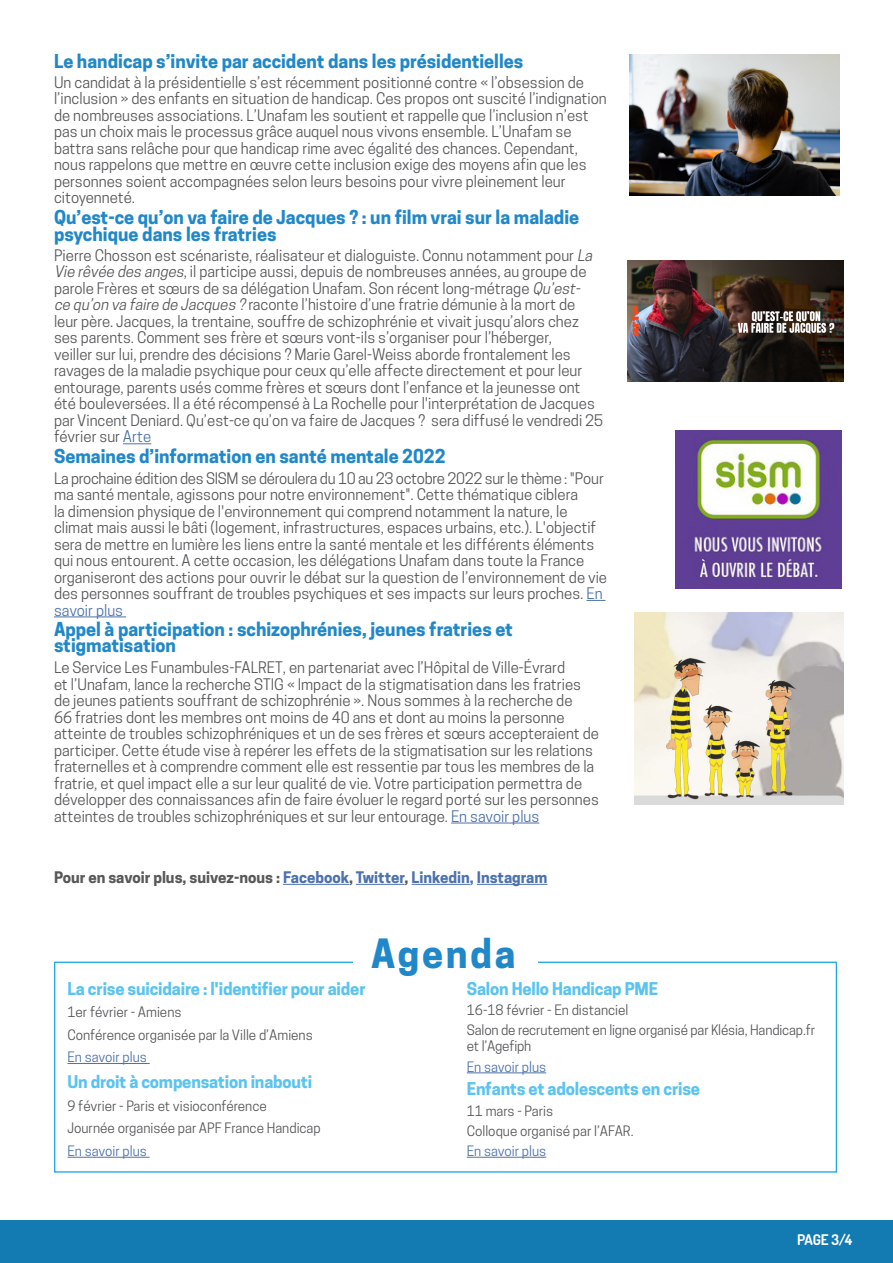
<style>
.page{position:relative;width:893px;height:1263px;background:#fff}
.page>*{position:absolute;margin:0;border:0;box-sizing:border-box;transform-origin:0 0}
.t1{font:700 37.8px "Cooper Hewitt";letter-spacing:.07em;color:#2088c9}
.Titre_bleu{font:700 18px/16.5px "Cooper Hewitt";color:#2088c9}
.Titre_bleu_agenda{font:700 16.5px "Cooper Hewitt";letter-spacing:-.01em;color:#5bc3ef}
.Texte_brèves{font:15px/16.5px "Cooper Hewitt";color:#57585a}
.Texte_brèves-2{font:700 15px "Cooper Hewitt";color:#4d72ac}
.t2{font:700 14.7px "Dosis";color:#fff}
.Corps_de_texte{font:13.5px/16.4px "Cooper Hewitt";color:#57585a}
.Corps_de_texte-2{font:13.5px "Cooper Hewitt";color:#4d72ac}
.s1{font-style:italic}
.s2{color:#4d72ac}
.s3{color:#57585a}
</style>
<div class="page">
<div style="left:0;top:1220px;width:893px;height:43px;background:#147ab2"></div>
<svg style="left:123px;top:444px;width:28px;height:1px"></svg>
<svg style="left:586px;top:600px;width:20px;height:1px"></svg>
<hr style="left:54px;top:617px;width:72px;height:1px;background:#4d72ac">
<hr style="left:451px;top:823px;width:88px;height:1px;background:#4d72ac">
<div style="left:54px;top:961px;width:783px;height:211px;border:1px solid #24aae1"></div>
<div style="left:353px;top:927px;width:185px;height:56px;background:#fff"></div>
<hr style="left:68px;top:1063px;width:82px;height:1px;background:#4d72ac">
<hr style="left:68px;top:1157px;width:82px;height:1px;background:#4d72ac">
<hr style="left:467px;top:1072px;width:79px;height:1px;background:#4d72ac">
<hr style="left:467px;top:1157px;width:79px;height:1px;background:#4d72ac">
<hr style="left:283px;top:884px;width:66px;height:1px;background:#4d72ac">
<hr style="left:356px;top:884px;width:49px;height:1px;background:#4d72ac">
<hr style="left:412px;top:884px;width:58px;height:1px;background:#4d72ac">
<hr style="left:477px;top:884px;width:70px;height:1px;background:#4d72ac">
<img style="left:629px;top:54px;width:210px;height:142px">
<img style="left:675px;top:431px;width:167px;height:158px">
<img style="left:634px;top:612px;width:209px;height:193px">
<img style="left:628px;top:260px;width:216px;height:121px">
<p class="Titre_bleu" style="left:54px;top:53px;width:471px">Le handicap s’invite par accident dans les présidentielles</p>
<p class="Texte_brèves" style="left:54px;top:74px;width:554px">Un candidat à la présidentielle s’est récemment positionné contre « l’obsession de l’inclusion » des enfants en situation de handicap. Ces propos ont suscité l’indignation de nombreuses associations. L’Unafam les soutient et rappelle que l’inclusion n’est pas un choix mais le processus grâce auquel nous vivons ensemble. L’Unafam se battra sans relâche pour que handicap rime avec égalité des chances. Cependant, nous rappelons que mettre en œuvre cette inclusion exige des moyens afin que les personnes soient accompagnées selon leurs besoins pour vivre pleinement leur citoyenneté.</p>
<p class="Titre_bleu" style="left:54px;top:209px;width:527px">Qu’est-ce qu’on va faire de Jacques ? : un film vrai sur la maladie psychique dans les fratries</p>
<p class="Texte_brèves" style="left:54px;top:247px;width:551px">Pierre Chosson est scénariste, réalisateur et dialoguiste. Connu notamment pour <span class="s1">La Vie rêvée des anges</span>, il participe aussi, depuis de nombreuses années, au groupe de parole Frères et sœurs de sa délégation Unafam. Son récent long-métrage <span class="s1">Qu’est&shy;ce qu’on va faire de Jacques ?</span> raconte l’histoire d’une fratrie démunie à la mort de leur père. Jacques, la trentaine, souffre de schizophrénie et vivait jusqu’alors chez ses parents. Comment ses frère et sœurs vont-ils s’organiser pour l’héberger,<br>veiller sur lui, prendre des décisions ? Marie Garel-Weiss aborde frontalement les ravages de la maladie psychique pour ceux qu’elle affecte directement et pour leur entourage, parents usés comme frères et sœurs dont l’enfance et la jeunesse ont été bouleversées. Il a été récompensé à La Rochelle pour l'interprétation de Jacques par Vincent Deniard. Qu’est-ce qu’on va faire de Jacques ? sera diffusé le vendredi 25 février sur <span class="s2">Arte</span></p>
<p class="Titre_bleu" style="left:54px;top:448px;width:393px">Semaines d’information en santé mentale 2022</p>
<p class="Texte_brèves" style="left:54px;top:470px;width:555px">La prochaine édition des SISM se déroulera du 10 au 23 octobre 2022 sur le thème : "Pour ma santé mentale, agissons pour notre environnement". Cette thématique ciblera<br>la dimension physique de l'environnement qui comprend notamment la nature, le climat mais aussi le bâti (logement, infrastructures, espaces urbains, etc.). L'objectif sera de mettre en lumière les liens entre la santé mentale et les différents éléments qui nous entourent. A cette occasion, les délégations Unafam dans toute la France organiseront des actions pour ouvrir le débat sur la question de l’environnement de vie des personnes souffrant de troubles psychiques et ses impacts sur leurs proches. <span class="s2">En savoir plus</span></p>
<p class="Titre_bleu" style="left:54px;top:621px;width:460px">Appel à participation : schizophrénies, jeunes fratries et stigmatisation</p>
<p class="Texte_brèves" style="left:54px;top:659px;width:546px">Le Service Les Funambules-FALRET, en partenariat avec l’Hôpital de Ville-Évrard<br>et l’Unafam, lance la recherche STIG « Impact de la stigmatisation dans les fratries de jeunes patients souffrant de schizophrénie ». Nous sommes à la recherche de<br>66 fratries dont les membres ont moins de 40 ans et dont au moins la personne atteinte de troubles schizophréniques et un de ses frères et sœurs accepteraient de participer. Cette étude vise à repérer les effets de la stigmatisation sur les relations fraternelles et à comprendre comment elle est ressentie par tous les membres de la fratrie, et quel impact elle a sur leur qualité de vie. Votre participation permettra de développer des connaissances afin de faire évoluer le regard porté sur les personnes atteintes de troubles schizophréniques et sur leur entourage. <span class="s2">En savoir plus</span></p>
<p class="Texte_brèves-2" style="left:54px;top:868px;width:495px"><span class="s3">Pour en savoir plus, suivez-nous :</span> Facebook<span class="s3">,</span> Twitter<span class="s3">,</span> Linkedin, Instagram</p>
<p class="t1" style="left:371px;top:931px;width:146px">Agenda</p>
<p class="Titre_bleu_agenda" style="left:68px;top:979px;width:300px">La crise suicidaire : l'identifier pour aider</p>
<p class="Corps_de_texte" style="left:68px;top:1004px;width:115px">1er février - Amiens</p>
<p class="Corps_de_texte" style="left:68px;top:1026px;width:247px">Conférence organisée par la Ville d’Amiens</p>
<p class="Corps_de_texte-2" style="left:68px;top:1049px;width:81px">En savoir plus</p>
<p class="Titre_bleu_agenda" style="left:68px;top:1072px;width:246px">Un droit à compensation inabouti</p>
<p class="Corps_de_texte" style="left:68px;top:1098px;width:201px">9 février - Paris et visioconférence</p>
<p class="Corps_de_texte" style="left:68px;top:1120px;width:255px">Journée organisée par APF France Handicap</p>
<p class="Corps_de_texte-2" style="left:68px;top:1143px;width:81px">En savoir plus</p>
<p class="Titre_bleu_agenda" style="left:467px;top:979px;width:193px">Salon Hello Handicap PME</p>
<p class="Corps_de_texte" style="left:467px;top:1002px;width:163px">16-18 février - En distanciel</p>
<p class="Corps_de_texte" style="left:467px;top:1022px;width:350px">Salon de recrutement en ligne organisé par Klésia, Handicap.fr et l’Agefiph</p>
<p class="Corps_de_texte-2" style="left:467px;top:1059px;width:81px">En savoir plus</p>
<p class="Titre_bleu_agenda" style="left:467px;top:1079px;width:235px">Enfants et adolescents en crise</p>
<p class="Corps_de_texte" style="left:467px;top:1102px;width:88px">11 mars - Paris</p>
<p class="Corps_de_texte" style="left:467px;top:1122px;width:168px">Colloque organisé par l’AFAR.</p>
<p class="Corps_de_texte-2" style="left:467px;top:1143px;width:81px">En savoir plus</p>
<p class="t2" style="left:797px;top:1230px;width:57px">PAGE 3/4</p>
</div>
